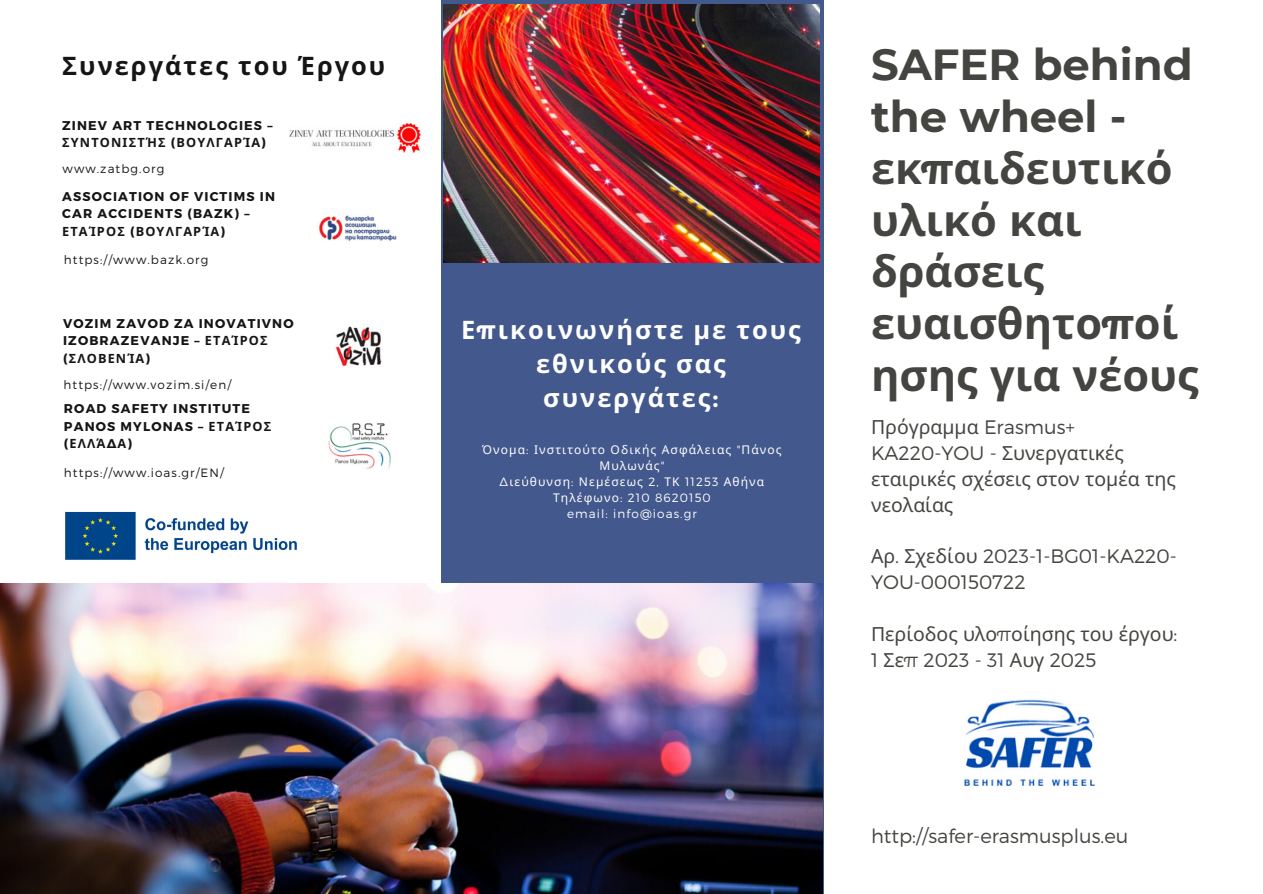
<style>
.page{position:relative;width:1263px;height:894px;background:#fff}
.page>*{position:absolute;margin:0;border:0;box-sizing:border-box;transform-origin:0 0}
.t1{font:700 43.35px/51.8px "Noto Sans";color:#444440}
.t2{font:700 25.35px/33.8px "Noto Sans";letter-spacing:.08em;color:#fff;text-align:center}
.t3{font:700 25.35px "Noto Sans";letter-spacing:.08em;color:#161515}
.t4{font:19.5px/25.8px "Noto Sans";color:#444440}
.t5{font:300 19.5px/25.8px "Montserrat";color:#444440}
.t6{font:700 12.75px/17.5px "Montserrat";letter-spacing:.09em;color:#161515}
.t7{font:12px/16px "Noto Sans";letter-spacing:.09em;color:#fff;text-align:center}
.t8{font:300 12px "Montserrat";letter-spacing:.09em;color:#161515}
.t9{font:300 12px "Montserrat";letter-spacing:.09em;color:#fff}
.s1{font-family:"Noto Sans"}
.s2{font-family:"Montserrat"}
.s3{font-family:"Montserrat";font-weight:300}
.s4{font-family:"Noto Sans";font-weight:400}
</style>
<div class="page">
<div style="left:441px;top:0;width:382px;height:893px;background:#43588c"></div>
<img style="left:443px;top:4px;width:376px;height:258px">
<img style="left:289px;top:123px;width:133px;height:30px">
<img style="left:319px;top:215px;width:78px;height:26px">
<img style="left:335px;top:326px;width:47px;height:41px">
<img style="left:328px;top:423px;width:63px;height:46px">
<img style="left:65px;top:511px;width:232px;height:49px">
<img style="left:964px;top:699px;width:131px;height:87px">
<img style="left:0;top:583px;width:823px;height:310px">
<p class="t3" style="left:62px;top:47px;width:325px">Συνεργάτες του Έργου</p>
<h4 class="t6" style="left:62px;top:116px;width:212px">ZINEV ART TECHNOLOGIES –<br><span class="s1">ΣΥΝΤΟΝΙΣΤΉΣ</span> (<span class="s1">ΒΟΥΛΓΑΡΊΑ</span>)</h4>
<p class="t8" style="left:63px;top:161px;width:103px">www.zatbg.org</p>
<h3 class="t6" style="left:62px;top:187px;width:214px">ASSOCIATION OF VICTIMS IN<br>CAR ACCIDENTS (BAZK) –<br><span class="s1">ΕΤΑΊΡΟΣ</span> (<span class="s1">ΒΟΥΛΓΑΡΊΑ</span>)</h3>
<h3 class="t8" style="left:64px;top:252px;width:146px">https://www.bazk.org</h3>
<p class="t6" style="left:63px;top:313px;width:232px">VOZIM ZAVOD ZA INOVATIVNO<br>IZOBRAZEVANJE – <span class="s1">ΕΤΑΊΡΟΣ </span>(<span class="s1">ΣΛΟΒΕΝΊΑ</span>)</p>
<p class="t8" style="left:64px;top:376px;width:169px">https://www.vozim.si/en/</p>
<h1 class="t6" style="left:64px;top:399px;width:209px">ROAD SAFETY INSTITUTE<br>PANOS MYLONAS – <span class="s1">ΕΤΑΊΡΟΣ </span>(<span class="s1">ΕΛΛΆ</span>Δ<span class="s1">Α</span>)</h1>
<h3 class="t8" style="left:64px;top:464px;width:161px">https://www.ioas.gr/EN/</h3>
<p class="t2" style="left:461px;top:312px;width:341px">Ε<span class="s2">π</span>ικοινωνήστε με τους εθνικούς σας συνεργάτες<span class="s2">:</span></p>
<h4 class="t7" style="left:482px;top:441px;width:301px">Όνομα<span class="s3">:</span> Ινστιτούτο Οδικής Ασφάλειας <span class="s3">"</span>Πάνος<br>Μυλωνάς<span class="s3">"</span></h4>
<p class="t7" style="left:500px;top:473px;width:266px"><span class="s3">Δ</span>ιεύθυνση<span class="s3">:</span> Νεμέσεως <span class="s3">2,</span> ΤΚ <span class="s3">11253</span> Αθήνα<br>Τηλέφωνο<span class="s3">: 210 8620150</span></p>
<p class="t9" style="left:567px;top:505px;width:131px">email: info@ioas.gr</p>
<h4 class="t1" style="left:871px;top:38px;width:329px"><span class="s2">SAFER behind the wheel - </span>εκ<span class="s2">π</span>αιδευτικό υλικό και δράσεις ευαισθητο<span class="s2">π</span>οί ησης για νέους</h4>
<p class="t4" style="left:871px;top:413px;width:306px">Πρόγραμμα <span class="s3">Erasmus+<br>KA220-YOU -</span> Συνεργατικές εταιρικές σχέσεις στον τομέα της νεολαίας</p>
<p class="t5" style="left:871px;top:542px;width:307px"><span class="s4">Αρ</span>. <span class="s4">Σχεδίου</span> 2023-1-BG01-KA220-<br>YOU-000150722</p>
<h4 class="t4" style="left:871px;top:620px;width:308px">Περίοδος υλο<span class="s3">π</span>οίησης του έργου<span class="s3">:<br>1</span> Σε<span class="s3">π 2023 - 31</span> Αυγ <span class="s3">2025</span></h4>
<p class="t5" style="left:871px;top:821px;width:259px">http://safer-erasmusplus.eu</p>
</div>
